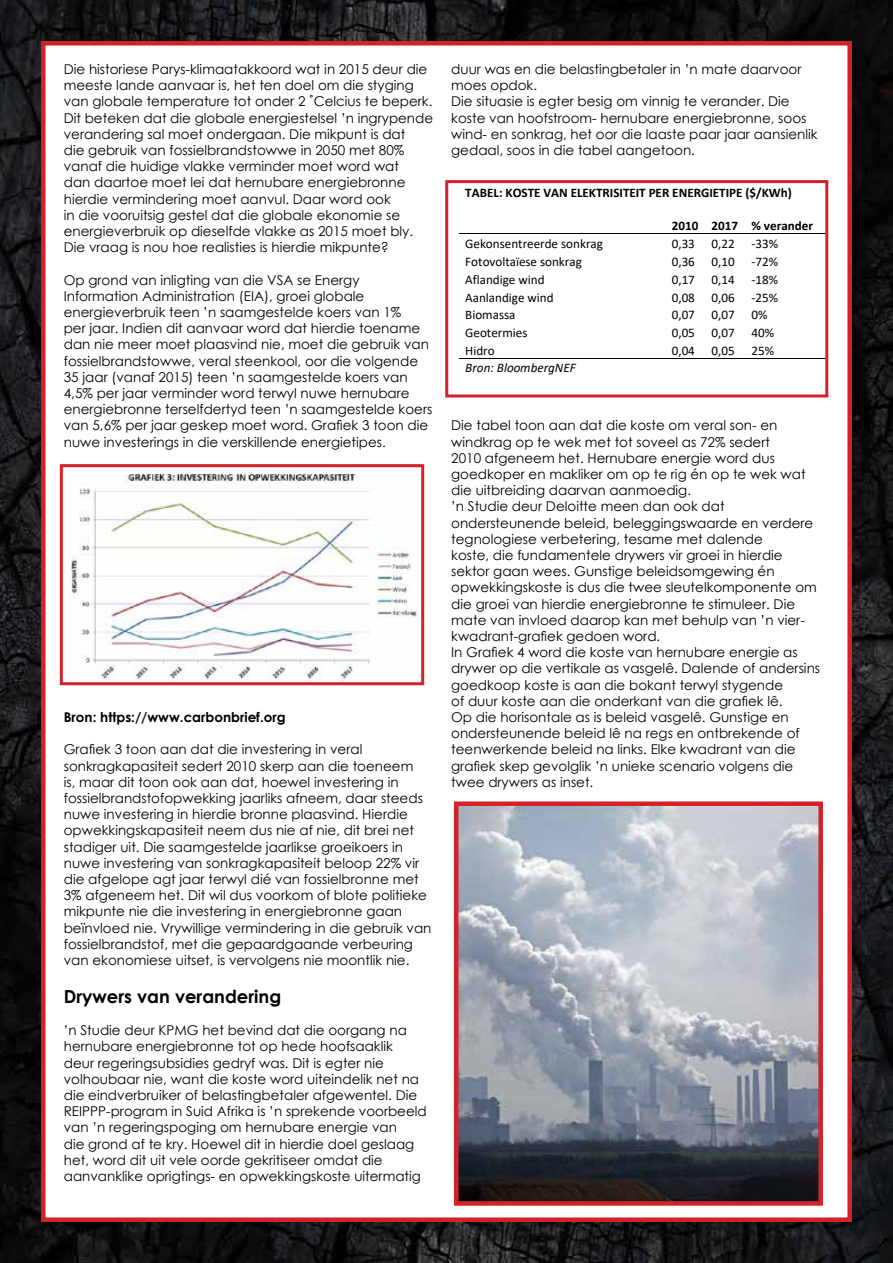
<style>
.page{position:relative;width:893px;height:1263px;background:#fff}
.page>*{position:absolute;margin:0;border:0;box-sizing:border-box;transform-origin:0 0}
.t1{font:700 18px "Century Gothic";color:#000}
.t2{font:13.5px/16.2px "Century Gothic";color:#000}
.t3{font:700 13.5px "Century Gothic";color:#000}
.t4{font:13.05px "Calibri";color:#000}
.t5{font:700 13.05px "Calibri";letter-spacing:-.005em;color:#000}
.t6{font:italic 13.05px "Calibri";color:#000}
</style>
<div class="page">
<img style="left:0;top:0;width:893px;height:1263px">
<div style="left:41px;top:41px;width:811px;height:1181px;background:#fff;border:4px solid #d2232a"></div>
<img style="left:69px;top:473px;width:351px;height:208px">
<div style="left:60px;top:464px;width:364px;height:221px;border:3px solid #d2232a"></div>
<hr style="left:459px;top:233px;width:206px;height:1px;background:#000">
<hr style="left:666px;top:233px;width:39px;height:1px;background:#000">
<hr style="left:706px;top:233px;width:39px;height:1px;background:#000">
<hr style="left:746px;top:233px;width:81px;height:1px;background:#000">
<hr style="left:459px;top:359px;width:206px;height:1px;background:#000">
<hr style="left:666px;top:359px;width:39px;height:1px;background:#000">
<hr style="left:706px;top:359px;width:39px;height:1px;background:#000">
<hr style="left:746px;top:359px;width:81px;height:1px;background:#000">
<div style="left:445px;top:180px;width:383px;height:217px;border:3px solid #d2232a"></div>
<img style="left:459px;top:806px;width:359px;height:395px">
<div style="left:454px;top:801px;width:369px;height:405px;border:4px solid #d2232a"></div>
<p class="t2" style="left:64px;top:61px;width:371px">Die historiese Parys-klimaatakkoord wat in 2015 deur die meeste lande aanvaar is, het ten doel om die styging van globale temperature tot onder 2 ˚Celcius te beperk.<br>Dit beteken dat die globale energiestelsel ’n ingrypende verandering sal moet ondergaan. Die mikpunt is dat<br>die gebruik van fossielbrandstowwe in 2050 met 80% vanaf die huidige vlakke verminder moet word wat<br>dan daartoe moet lei dat hernubare energiebronne hierdie vermindering moet aanvul. Daar word ook<br>in die vooruitsig gestel dat die globale ekonomie se energieverbruik op dieselfde vlakke as 2015 moet bly.<br>Die vraag is nou hoe realisties is hierdie mikpunte?</p>
<p class="t2" style="left:64px;top:271px;width:370px">Op grond van inligting van die VSA se Energy Information Administration (EIA), groei globale energieverbruik teen ’n saamgestelde koers van 1%<br>per jaar. Indien dit aanvaar word dat hierdie toename dan nie meer moet plaasvind nie, moet die gebruik van fossielbrandstowwe, veral steenkool, oor die volgende 35 jaar (vanaf 2015) teen ’n saamgestelde koers van 4,5% per jaar verminder word terwyl nuwe hernubare energiebronne terselfdertyd teen ’n saamgestelde koers van 5,6% per jaar geskep moet word. Grafiek 3 toon die nuwe investerings in die verskillende energietipes.</p>
<p class="t3" style="left:64px;top:707px;width:223px">Bron: https://www.carbonbrief.org</p>
<p class="t2" style="left:64px;top:741px;width:369px">Grafiek 3 toon aan dat die investering in veral sonkragkapasiteit sedert 2010 skerp aan die toeneem<br>is, maar dit toon ook aan dat, hoewel investering in fossielbrandstofopwekking jaarliks afneem, daar steeds nuwe investering in hierdie bronne plaasvind. Hierdie opwekkingskapasiteit neem dus nie af nie, dit brei net stadiger uit. Die saamgestelde jaarlikse groeikoers in nuwe investering van sonkragkapasiteit beloop 22% vir die afgelope agt jaar terwyl dié van fossielbronne met 3% afgeneem het. Dit wil dus voorkom of blote politieke mikpunte nie die investering in energiebronne gaan beïnvloed nie. Vrywillige vermindering in die gebruik van fossielbrandstof, met die gepaardgaande verbeuring van ekonomiese uitset, is vervolgens nie moontlik nie.</p>
<h1 class="t1" style="left:64px;top:983px;width:219px">Drywers van verandering</h1>
<p class="t2" style="left:64px;top:1022px;width:365px">’n Studie deur KPMG het bevind dat die oorgang na hernubare energiebronne tot op hede hoofsaaklik<br>deur regeringsubsidies gedryf was. Dit is egter nie volhoubaar nie, want die koste word uiteindelik net na die eindverbruiker of belastingbetaler afgewentel. Die REIPPP-program in Suid Afrika is ’n sprekende voorbeeld van ’n regeringspoging om hernubare energie van<br>die grond af te kry. Hoewel dit in hierdie doel geslaag het, word dit uit vele oorde gekritiseer omdat die aanvanklike oprigtings- en opwekkingskoste uitermatig</p>
<p class="t2" style="left:451px;top:61px;width:368px">duur was en die belastingbetaler in ’n mate daarvoor moes opdok.<br>Die situasie is egter besig om vinnig te verander. Die koste van hoofstroom- hernubare energiebronne, soos wind- en sonkrag, het oor die laaste paar jaar aansienlik gedaal, soos in die tabel aangetoon.</p>
<p class="t5" style="left:465px;top:183px;width:328px">TABEL: KOSTE VAN ELEKTRISITEIT PER ENERGIETIPE ($/KWh)</p>
<p class="t5" style="left:672px;top:216px;width:143px">2010 2017 % verander</p>
<p class="t4" style="left:465px;top:235px;width:139px">Gekonsentreerde sonkrag</p>
<p class="t4" style="left:672px;top:235px;width:25px">0,33</p>
<p class="t4" style="left:711px;top:235px;width:25px">0,22</p>
<p class="t4" style="left:751px;top:235px;width:28px">-33%</p>
<p class="t4" style="left:465px;top:253px;width:118px">Fotovoltaïese sonkrag</p>
<p class="t4" style="left:672px;top:253px;width:25px">0,36</p>
<p class="t4" style="left:711px;top:253px;width:25px">0,10</p>
<p class="t4" style="left:751px;top:253px;width:28px">-72%</p>
<p class="t4" style="left:465px;top:270px;width:81px">Aflandige wind</p>
<p class="t4" style="left:672px;top:270px;width:25px">0,17</p>
<p class="t4" style="left:711px;top:270px;width:25px">0,14</p>
<p class="t4" style="left:751px;top:270px;width:28px">-18%</p>
<p class="t4" style="left:465px;top:288px;width:90px">Aanlandige wind</p>
<p class="t4" style="left:672px;top:288px;width:25px">0,08</p>
<p class="t4" style="left:711px;top:288px;width:25px">0,06</p>
<p class="t4" style="left:751px;top:288px;width:28px">-25%</p>
<p class="t4" style="left:465px;top:306px;width:52px">Biomassa</p>
<p class="t4" style="left:672px;top:306px;width:25px">0,07</p>
<p class="t4" style="left:711px;top:306px;width:25px">0,07</p>
<p class="t4" style="left:751px;top:306px;width:18px">0%</p>
<p class="t4" style="left:465px;top:324px;width:64px">Geotermies</p>
<p class="t4" style="left:672px;top:324px;width:25px">0,05</p>
<p class="t4" style="left:711px;top:324px;width:25px">0,07</p>
<p class="t4" style="left:751px;top:324px;width:24px">40%</p>
<p class="t4" style="left:465px;top:342px;width:31px">Hidro</p>
<p class="t4" style="left:672px;top:342px;width:25px">0,04</p>
<p class="t4" style="left:711px;top:342px;width:25px">0,05</p>
<p class="t4" style="left:751px;top:342px;width:24px">25%</p>
<p class="t6" style="left:465px;top:358px;width:112px">Bron: BloombergNEF</p>
<p class="t2" style="left:451px;top:417px;width:370px">Die tabel toon aan dat die koste om veral son- en windkrag op te wek met tot soveel as 72% sedert<br>2010 afgeneem het. Hernubare energie word dus goedkoper en makliker om op te rig én op te wek wat die uitbreiding daarvan aanmoedig.<br>’n Studie deur Deloitte meen dan ook dat ondersteunende beleid, beleggingswaarde en verdere tegnologiese verbetering, tesame met dalende<br>koste, die fundamentele drywers vir groei in hierdie sektor gaan wees. Gunstige beleidsomgewing én opwekkingskoste is dus die twee sleutelkomponente om die groei van hierdie energiebronne te stimuleer. Die mate van invloed daarop kan met behulp van ’n vier&shy;kwadrant-grafiek gedoen word.<br>In Grafiek 4 word die koste van hernubare energie as drywer op die vertikale as vasgelê. Dalende of andersins goedkoop koste is aan die bokant terwyl stygende<br>of duur koste aan die onderkant van die grafiek lê.<br>Op die horisontale as is beleid vasgelê. Gunstige en ondersteunende beleid lê na regs en ontbrekende of teenwerkende beleid na links. Elke kwadrant van die grafiek skep gevolglik ’n unieke scenario volgens die twee drywers as inset.</p>
</div>
